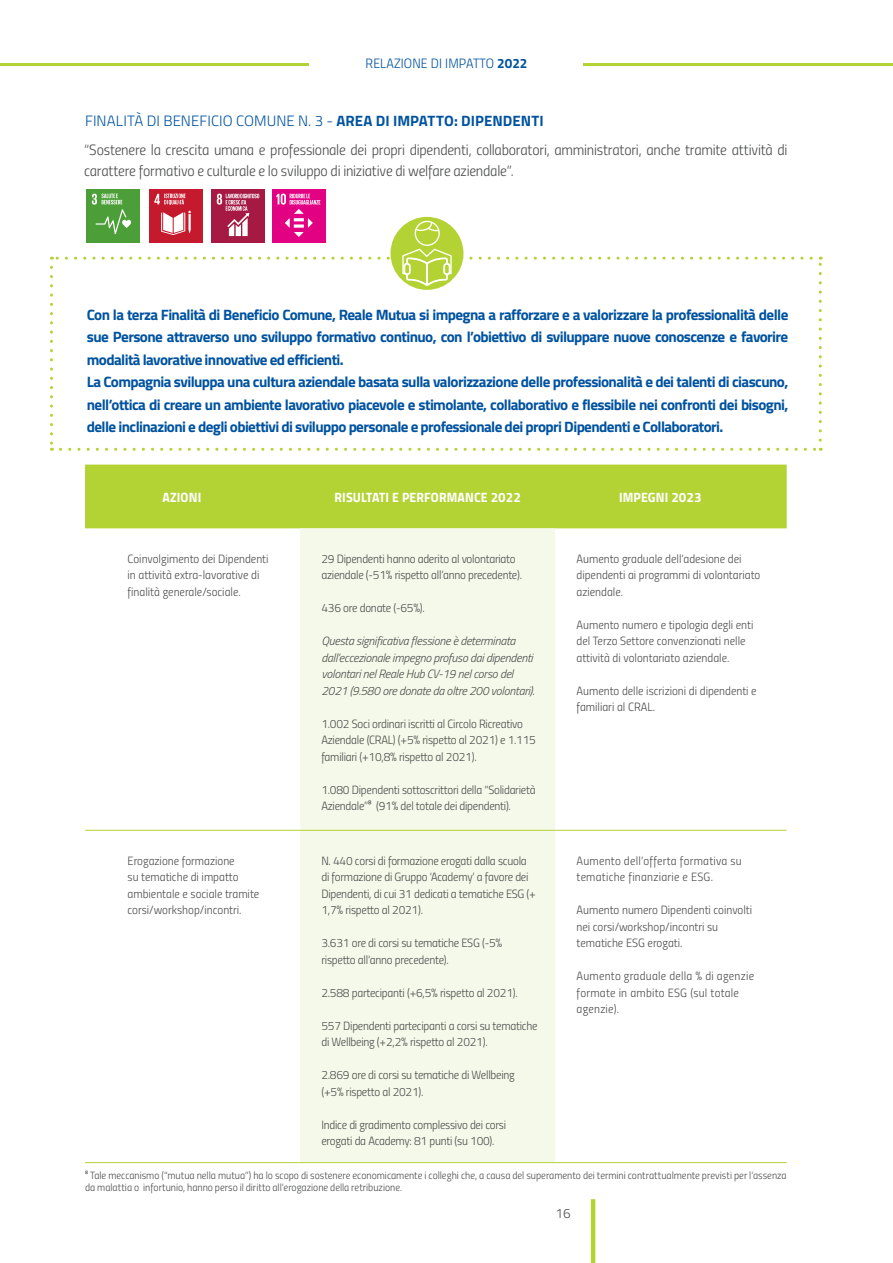
<style>
.page{position:relative;width:893px;height:1263px;background:#fff}
.page>*{position:absolute;margin:0;border:0;box-sizing:border-box;transform-origin:0 0}
.t1{font:700 15px/22.5px "Titillium";letter-spacing:-.04em;color:#0153a0}
.t2{font:15px/21px "Titillium Light Upright";letter-spacing:-.015em;color:#4b4c4d}
.t3{font:300 15px "Titillium";letter-spacing:.005em;color:#0153a0}
.t4{font:13.5px "Titillium Bold Upright";letter-spacing:.01em;color:#fff}
.t5{font:13.5px "Titillium Light Upright";letter-spacing:.01em;color:#0153a0}
.t6{font:13.5px "Titillium Light Upright";color:#4b4c4d}
.t7{font:12px/16.5px "Titillium Light Upright";letter-spacing:-.02em;color:#4b4c4d}
.t8{font:12px/16.5px "Titillium Light Upright";color:#4b4c4d}
.t9{font:italic 300 12px/16.5px "Titillium";letter-spacing:-.02em;color:#4b4c4d}
.t10{font:12px/16.5px "Titillium Light Upright";letter-spacing:.02em;color:#4b4c4d}
.t11{font:10.5px/12px "Titillium Light Upright";color:#4b4c4d}
.s1{font-family:"Titillium";font-weight:700}
.s2{font-weight:700}
.s3{font-family:"Titillium Light Upright";font-weight:400;font-style:normal}
</style>
<div class="page">
<hr style="left:0;top:63px;width:893px;height:3px;background:#b3d234">
<div style="left:310px;top:0;width:273px;height:73px;background:#fff"></div>
<hr style="left:591px;top:1199px;width:4px;height:64px;background:#b3d234">
<div style="left:85px;top:465px;width:702px;height:63px;background:#b3d234"></div>
<div style="left:300px;top:528px;width:255px;height:634px;background:#f5f9e9"></div>
<hr style="left:85px;top:830px;width:215px;height:1px;background:#b3d234">
<hr style="left:300px;top:830px;width:255px;height:1px;background:#b3d234">
<hr style="left:555px;top:830px;width:232px;height:1px;background:#b3d234">
<hr style="left:85px;top:1162px;width:215px;height:1px;background:#b3d234">
<hr style="left:300px;top:1162px;width:255px;height:1px;background:#b3d234">
<hr style="left:555px;top:1162px;width:232px;height:1px;background:#b3d234">
<div style="left:149px;top:189px;width:53px;height:53px;background:#c5192d"></div>
<svg style="left:212px;top:189px;width:53px;height:5px"></svg>
<div style="left:272px;top:189px;width:54px;height:53px;background:#e20083"></div>
<div style="left:87px;top:189px;width:53px;height:53px;background:#4c9f38"></div>
<svg style="left:50px;top:194px;width:772px;height:257px"></svg>
<p class="t5" style="left:366px;top:54px;width:163px">RELAZIONE DI IMPATTO <span class="s1">2022</span></p>
<p class="t3" style="left:85px;top:110px;width:460px">FINALITÀ DI BENEFICIO COMUNE N. 3 - <span class="s2">AREA DI IMPATTO: DIPENDENTI</span></p>
<p class="t2" style="left:84px;top:138px;width:705px">“Sostenere la crescita umana e professionale dei propri dipendenti, collaboratori, amministratori, anche tramite attività di carattere formativo e culturale e lo sviluppo di iniziative di welfare aziendale”.</p>
<p class="t1" style="left:87px;top:302px;width:703px">Con la terza Finalità di Beneficio Comune, Reale Mutua si impegna a rafforzare e a valorizzare la professionalità delle sue Persone attraverso uno sviluppo formativo continuo, con l’obiettivo di sviluppare nuove conoscenze e favorire modalità lavorative innovative ed efficienti.<br>La Compagnia sviluppa una cultura aziendale basata sulla valorizzazione delle professionalità e dei talenti di ciascuno, nell’ottica di creare un ambiente lavorativo piacevole e stimolante, collaborativo e flessibile nei confronti dei bisogni, delle inclinazioni e degli obiettivi di sviluppo personale e professionale dei propri Dipendenti e Collaboratori.</p>
<p class="t4" style="left:163px;top:486px;width:40px">AZIONI</p>
<p class="t4" style="left:335px;top:486px;width:188px">RISULTATI E PERFORMANCE 2022</p>
<p class="t4" style="left:619px;top:486px;width:84px">IMPEGNI 2023</p>
<p class="t8" style="left:128px;top:550px;width:142px">Coinvolgimento dei Dipendenti in attività extra-lavorative di finalità generale/sociale.</p>
<p class="t7" style="left:321px;top:550px;width:202px">29 Dipendenti hanno aderito al volontariato aziendale (-51% rispetto all’anno precedente).</p>
<p class="t7" style="left:321px;top:599px;width:105px">436 ore donate (-65%).</p>
<p class="t9" style="left:321px;top:632px;width:215px">Questa significativa flessione è determinata dall’eccezionale impegno profuso dai dipendenti volontari nel Reale Hub CV-19 nel corso del 2021 (9.580 ore donate da oltre 200 volontari)<span class="s3">.</span></p>
<p class="t7" style="left:321px;top:715px;width:216px">1.002 Soci ordinari iscritti al Circolo Ricreativo<br>Aziendale (CRAL) (+5% rispetto al 2021) e 1.115 familiari (+10,8% rispetto al 2021).</p>
<p class="t7" style="left:321px;top:781px;width:216px">1.080 Dipendenti sottoscrittori della “Solidarietà<br>Aziendale”⁸ (91% del totale dei dipendenti).</p>
<p class="t8" style="left:128px;top:852px;width:133px">Erogazione formazione<br>su tematiche di impatto ambientale e sociale tramite corsi/workshop/incontri.</p>
<p class="t7" style="left:321px;top:852px;width:216px">N. 440 corsi di formazione erogati dalla scuola di formazione di Gruppo ‘Academy’ a favore dei Dipendenti, di cui 31 dedicati a tematiche ESG (+ 1,7% rispetto al 2021).</p>
<p class="t7" style="left:321px;top:934px;width:182px">3.631 ore di corsi su tematiche ESG (-5% rispetto all’anno precedente).</p>
<p class="t7" style="left:321px;top:984px;width:198px">2.588 partecipanti (+6,5% rispetto al 2021).</p>
<p class="t7" style="left:321px;top:1017px;width:218px">557 Dipendenti partecipanti a corsi su tematiche di Wellbeing (+2,2% rispetto al 2021).</p>
<p class="t7" style="left:321px;top:1066px;width:195px">2.869 ore di corsi su tematiche di Wellbeing (+5% rispetto al 2021).</p>
<p class="t7" style="left:321px;top:1116px;width:186px">Indice di gradimento complessivo dei corsi erogati da Academy: 81 punti (su 100).</p>
<p class="t8" style="left:577px;top:550px;width:185px">Aumento graduale dell’adesione dei dipendenti ai programmi di volontariato aziendale.</p>
<p class="t8" style="left:577px;top:616px;width:178px">Aumento numero e tipologia degli enti del Terzo Settore convenzionati nelle attività di volontariato aziendale.</p>
<p class="t8" style="left:577px;top:682px;width:182px">Aumento delle iscrizioni di dipendenti e familiari al CRAL.</p>
<p class="t10" style="left:577px;top:852px;width:167px">Aumento dell’offerta formativa su tematiche finanziarie e ESG.</p>
<p class="t8" style="left:577px;top:901px;width:177px">Aumento numero Dipendenti coinvolti nei corsi/workshop/incontri su tematiche ESG erogati.</p>
<p class="t10" style="left:577px;top:967px;width:179px">Aumento graduale della % di agenzie formate in ambito ESG (sul totale agenzie).</p>
<p class="t11" style="left:85px;top:1168px;width:703px">⁸ Tale meccanismo (“mutua nella mutua”) ha lo scopo di sostenere economicamente i colleghi che, a causa del superamento dei termini contrattualmente previsti per l’assenza da malattia o infortunio, hanno perso il diritto all’erogazione della retribuzione.</p>
<p class="t6" style="left:556px;top:1204px;width:17px">16</p>
</div>
